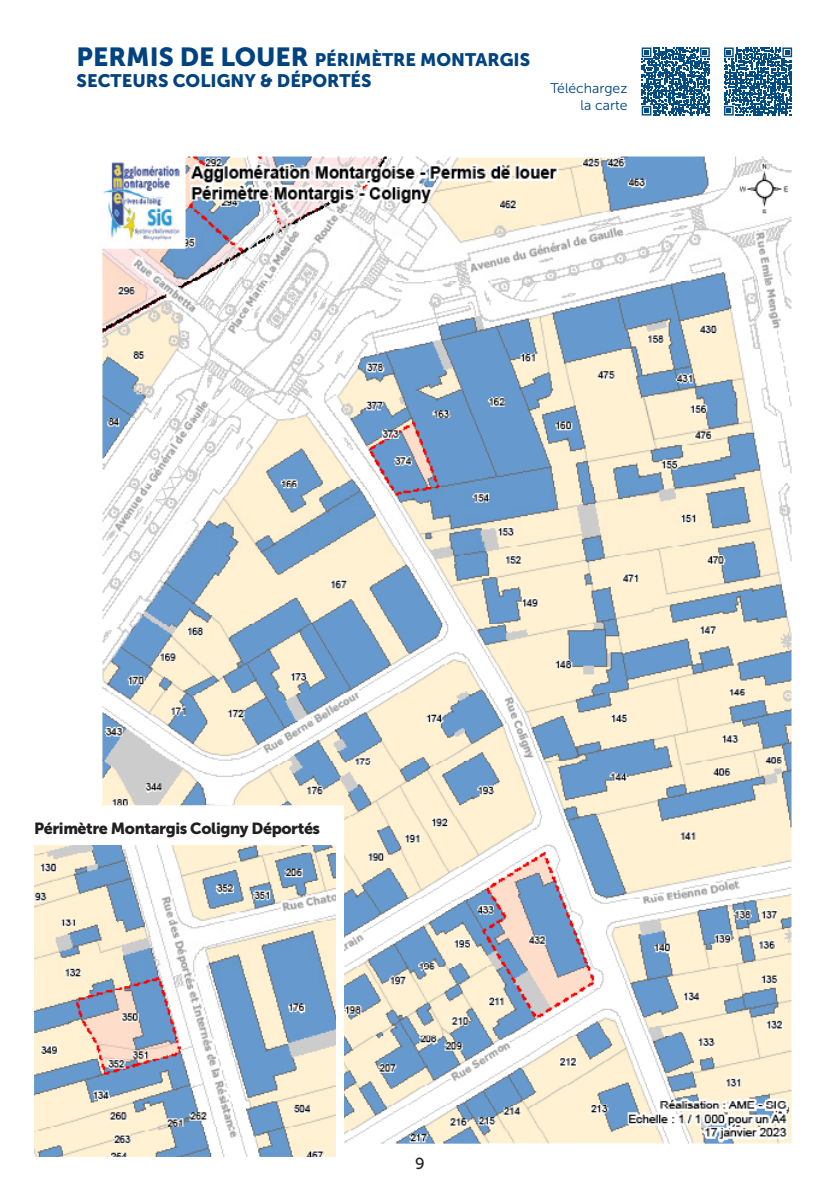
<style>
.page{position:relative;width:840px;height:1191px;background:#fff}
.page>*{position:absolute;margin:0;border:0;box-sizing:border-box;transform-origin:0 0}
.t1{font:18px "Museo Sans 900";color:#014380}
.t2{font:16px "Museo Sans 900";letter-spacing:-.025em;color:#231f20}
.t3{font:16px "Museo Sans 500";color:#231f20}
.t4{font:14px "Museo Sans 300";color:#014380}
.s1{font-size:26px}
</style>
<div class="page">
<img style="left:102px;top:156px;width:690px;height:988px">
<svg style="left:641px;top:47px;width:68px;height:69px"></svg>
<svg style="left:724px;top:47px;width:67px;height:69px"></svg>
<svg style="left:34px;top:801px;width:314px;height:356px"></svg>
<p class="t1" style="left:77px;top:49px;width:455px"><span class="s1">PERMIS DE LOUER</span> PÉRIMÈTRE MONTARGIS</p>
<p class="t1" style="left:77px;top:71px;width:296px">SECTEURS COLIGNY &amp; DÉPORTÉS</p>
<p class="t4" style="left:550px;top:81px;width:79px">Téléchargez</p>
<p class="t4" style="left:580px;top:98px;width:48px">la carte</p>
<p class="t2" style="left:34px;top:819px;width:287px">Périmètre Montargis Coligny Déportés</p>
<p class="t3" style="left:415px;top:1154px;width:11px">9</p>
</div>
